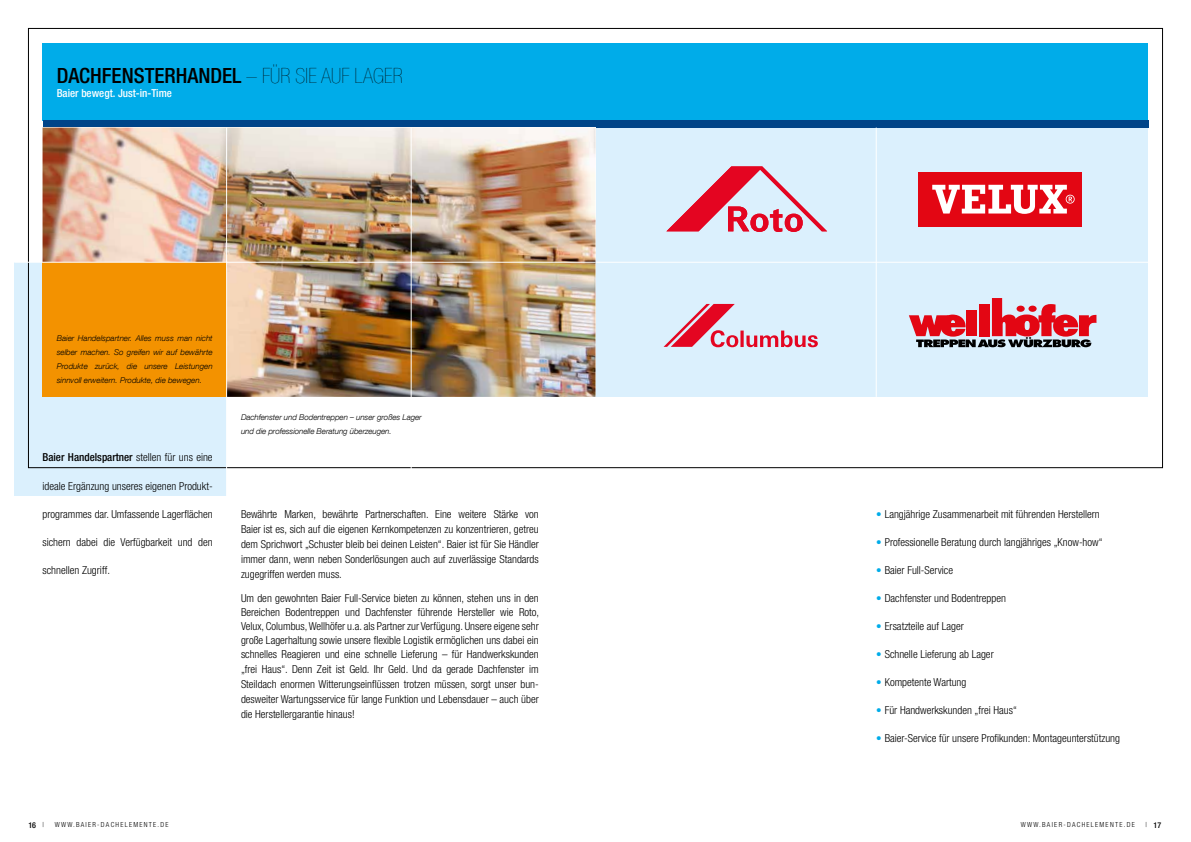
<style>
.page{position:relative;width:1191px;height:842px;background:#fff}
.page>*{position:absolute;margin:0;border:0;box-sizing:border-box;transform-origin:0 0}
.t1{font:500 condensed 21px "Helvetica Neue LT Com";color:#000}
.t2{font:300 condensed 11px/15px "Helvetica Neue LT Com";color:#000;text-align:justify}
.t3{font:500 condensed 11px "Helvetica Neue LT Com";color:#000}
.t4{font:500 condensed 11px "Helvetica Neue LT Com";color:#fff}
.t5{font:italic 300 8px/14px "Helvetica Neue LT Com";letter-spacing:-.01em;color:#000}
.t6{font:500 condensed 8px "Helvetica Neue LT Com";color:#000}
.t7{font:300 condensed 7px "Helvetica Neue LT Com";letter-spacing:.18em;color:#000}
.s1{font-weight:200}
.s2{font-weight:300}
.s3{font-weight:200;color:#00ace9}
.s4{font-weight:300;font-size:7px}
</style>
<div class="page">
<div style="left:14px;top:262px;width:213px;height:234px;background:#dbf0fd"></div>
<div style="left:595px;top:128px;width:553px;height:269px;background:#dbf0fd"></div>
<div style="left:43px;top:43px;width:1105px;height:77px;background:#00ace9"></div>
<div style="left:43px;top:120px;width:1105px;height:8px;background:#048"></div>
<svg style="left:909px;top:298px;width:187px;height:49px"></svg>
<div style="left:918px;top:172px;width:164px;height:54px;background:#e30613"></div>
<svg style="left:932px;top:185px;width:142px;height:29px"></svg>
<svg style="left:666px;top:166px;width:161px;height:66px"></svg>
<img style="left:43px;top:128px;width:552px;height:269px">
<svg style="left:663px;top:304px;width:155px;height:43px"></svg>
<div style="left:43px;top:262px;width:184px;height:135px;background:#f39200"></div>
<hr style="left:411px;top:128px;width:1px;height:407px;background:#fff">
<hr style="left:226px;top:128px;width:1px;height:408px;background:#fff">
<hr style="left:14px;top:262px;width:581px;height:1px;background:#fff">
<hr style="left:876px;top:128px;width:1px;height:269px;background:#fff">
<hr style="left:595px;top:262px;width:553px;height:1px;background:#fff">
<h1 class="t1" style="left:57px;top:68px;width:347px">DACHFENSTERHANDEL <span class="s1">– FÜR SIE AUF LAGER</span></h1>
<p class="t4" style="left:57px;top:89px;width:117px">Baier bewegt. Just-in-Time</p>
<p class="t5" style="left:57px;top:332px;width:157px;text-align:justify">Baier Handelspartner. Alles muss man nicht selber machen. So greifen wir auf bewährte Produkte zurück, die unsere Leistungen sinnvoll erweitern. Produkte, die bewegen.</p>
<p class="t3" style="left:43px;top:453px;width:172px">Baier Handelspartner <span class="s2">stellen für uns eine</span></p>
<p class="t2" style="left:43px;top:479px;width:172px">ideale Ergänzung unseres eigenen Produkt-</p>
<p class="t2" style="left:43px;top:506px;width:172px">programmes dar. Umfassende Lagerflächen</p>
<p class="t2" style="left:43px;top:536px;width:172px">sichern dabei die Verfügbarkeit und den</p>
<p class="t2" style="left:43px;top:564px;width:69px">schnellen Zugriff.</p>
<p class="t5" style="left:241px;top:411px;width:182px">Dachfenster und Bodentreppen – unser großes Lager und die professionelle Beratung überzeugen.</p>
<p class="t2" style="left:241px;top:508px;width:299px">Bewährte Marken, bewährte Partnerschaften. Eine weitere Stärke von Baier ist es, sich auf die eigenen Kernkompetenzen zu konzentrieren, getreu dem Sprichwort „Schuster bleib bei deinen Leisten“. Baier ist für Sie Händler immer dann, wenn neben Sonderlösungen auch auf zuverlässige Standards zugegriffen werden muss.</p>
<p class="t2" style="left:241px;top:592px;width:300px;line-height:14px">Um den gewohnten Baier Full-Service bieten zu können, stehen uns in den Bereichen Bodentreppen und Dachfenster führende Hersteller wie Roto, Velux, Columbus, Wellhöfer u.a. als Partner zur Verfügung. Unsere eigene sehr große Lagerhaltung sowie unsere flexible Logistik ermöglichen uns dabei ein schnelles Reagieren und eine schnelle Lieferung – für Handwerkskunden</p>
<p class="t2" style="left:241px;top:663px;width:299px">„frei Haus“. Denn Zeit ist Geld. Ihr Geld. Und da gerade Dachfenster im Steildach enormen Witterungseinflüssen trotzen müssen, sorgt unser bun&shy;desweiter Wartungsservice für lange Funktion und Lebensdauer – auch über die Herstellergarantie hinaus!</p>
<p class="t2" style="left:876px;top:508px;width:225px"><span class="s3">•</span> Langjährige Zusammenarbeit mit führenden Herstellern</p>
<p class="t2" style="left:876px;top:536px;width:228px"><span class="s3">•</span> Professionelle Beratung durch langjähriges „Know-how“</p>
<p class="t2" style="left:876px;top:564px;width:78px"><span class="s3">•</span> Baier Full-Service</p>
<p class="t2" style="left:876px;top:592px;width:131px"><span class="s3">•</span> Dachfenster und Bodentreppen</p>
<p class="t2" style="left:876px;top:620px;width:89px"><span class="s3">•</span> Ersatzteile auf Lager</p>
<p class="t2" style="left:876px;top:648px;width:119px"><span class="s3">•</span> Schnelle Lieferung ab Lager</p>
<p class="t2" style="left:876px;top:676px;width:92px"><span class="s3">•</span> Kompetente Wartung</p>
<p class="t2" style="left:876px;top:704px;width:142px"><span class="s3">•</span> Für Handwerkskunden „frei Haus“</p>
<p class="t2" style="left:876px;top:731px;width:245px"><span class="s3">•</span> Baier-Service für unsere Profikunden: Montageunterstützung</p>
<p class="t7" style="left:43px;top:822px;width:3px">|</p>
<p class="t7" style="left:55px;top:822px;width:115px">WWW.BAIER-DACHELEMENTE.DE</p>
<p class="t7" style="left:1020px;top:822px;width:115px">WWW.BAIER-DACHELEMENTE.DE</p>
<p class="t6" style="left:1145px;top:822px;width:17px"><span class="s4">|</span> 17</p>
<p class="t6" style="left:28px;top:822px;width:9px">16</p>
</div>
